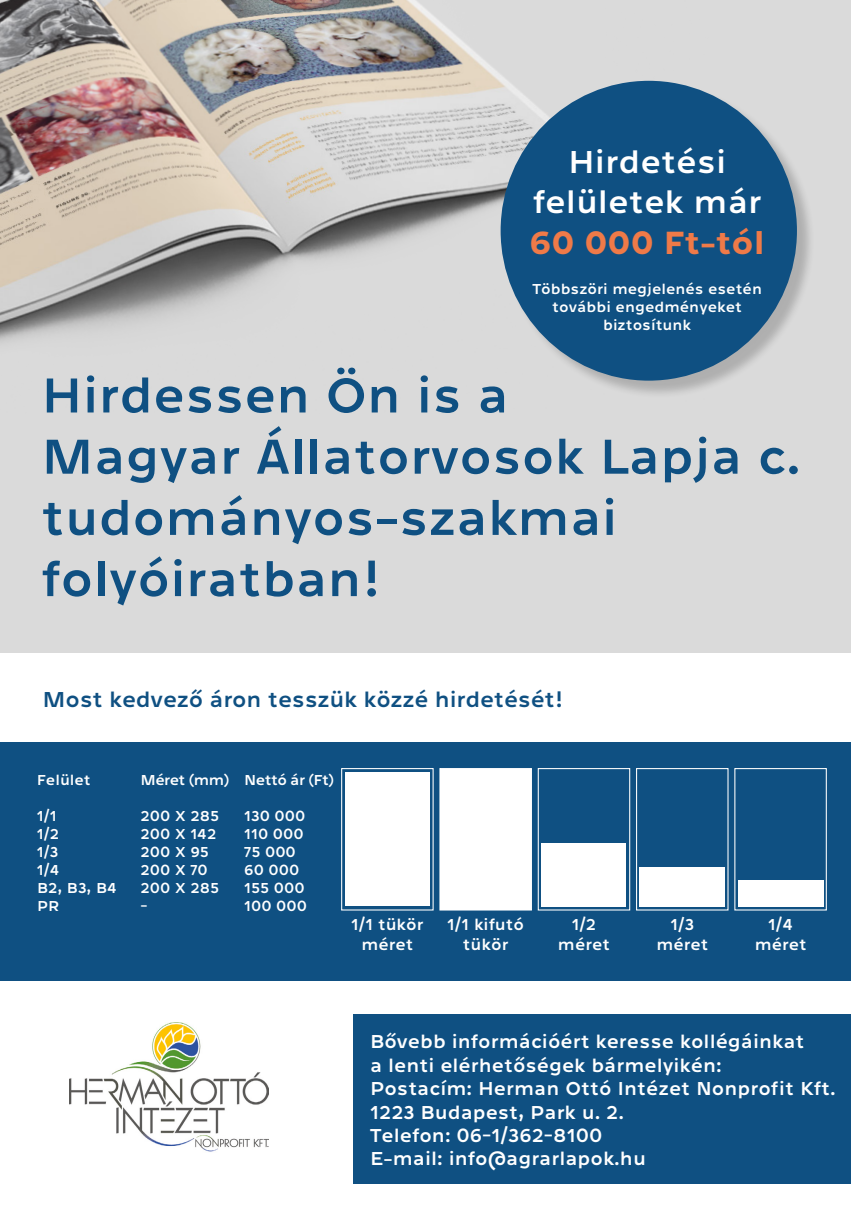
<style>
.page{position:relative;width:851px;height:1212px;background:#fff}
.page>*{position:absolute;margin:0;border:0;box-sizing:border-box;transform-origin:0 0}
.t1{font:51px/61.2px "Westeinde Caption";color:#0f5082}
.t2{font:33px/39.6px "Westeinde Caption";color:#fff;text-align:center}
.t3{font:700 33px "Westeinde Caption";color:#ef7a48}
.t4{font:22.5px "Westeinde Caption";letter-spacing:-.01em;color:#0f5082}
.t5{font:19.5px/23.4px "Westeinde Caption";color:#fff}
.t6{font:16.5px/19.8px "Westeinde Caption";color:#fff;text-align:center}
.t7{font:15px/18px "Westeinde Caption";color:#fff}
.t8{font:15px "Westeinde Caption";letter-spacing:-.04em;color:#fff}
</style>
<div class="page">
<div style="left:0;top:0;width:850px;height:653px;background:#dadada"></div>
<img style="left:0;top:0;width:674px;height:343px">
<div style="left:0;top:743px;width:850px;height:238px;background:#0f5082"></div>
<div style="left:353px;top:1014px;width:497px;height:169px;background:#0f5082"></div>
<img style="left:70px;top:1023px;width:198px;height:129px">
<div style="left:341px;top:768px;width:92px;height:142px;border:1px solid #fff"></div>
<div style="left:345px;top:772px;width:85px;height:134px;background:#fff"></div>
<div style="left:439px;top:768px;width:93px;height:142px;background:#fff;border:1px solid #fff"></div>
<div style="left:537px;top:768px;width:93px;height:142px;border:1px solid #fff"></div>
<div style="left:541px;top:843px;width:85px;height:63px;background:#fff"></div>
<div style="left:636px;top:768px;width:92px;height:142px;border:1px solid #fff"></div>
<div style="left:639px;top:867px;width:86px;height:39px;background:#fff"></div>
<div style="left:737px;top:880px;width:86px;height:26px;background:#fff"></div>
<div style="left:503px;top:83px;width:312px;height:316px;background:#000;opacity:.2"></div>
<div style="left:500px;top:81px;width:296px;height:300px;background:#0f5082;border-radius:50%"></div>
<h2 class="t2" style="left:532px;top:140px;width:230px">Hirdetési felületek már</h2>
<h2 class="t3" style="left:529px;top:216px;width:237px">60 000 Ft-tól</h2>
<p class="t7" style="left:532px;top:279px;width:231px;text-align:center">Többszöri megjelenés esetén további engedményeket biztosítunk</p>
<h1 class="t1" style="left:41px;top:361px;width:761px">Hirdessen Ön is a<br>Magyar Állatorvosok Lapja c. tudományos-szakmai folyóiratban!</h1>
<p class="t4" style="left:43px;top:682px;width:522px">Most kedvező áron tesszük közzé hirdetését!</p>
<p class="t7" style="left:37px;top:770px;width:56px">Felület</p>
<p class="t7" style="left:37px;top:806px;width:82px">1/1<br>1/2<br>1/3<br>1/4<br>B2, B3, B4<br>PR</p>
<p class="t7" style="left:140px;top:770px;width:90px">Méret (mm)</p>
<p class="t7" style="left:140px;top:806px;width:80px">200 X 285<br>200 X 142<br>200 X 95<br>200 X 70<br>200 X 285 -</p>
<p class="t8" style="left:244px;top:768px;width:91px">Nettó ár (Ft)</p>
<p class="t7" style="left:244px;top:806px;width:64px">130 000<br>110 000<br>75 000<br>60 000<br>155 000<br>100 000</p>
<p class="t6" style="left:351px;top:914px;width:74px">1/1 tükör méret</p>
<p class="t6" style="left:447px;top:914px;width:78px">1/1 kifutó tükör</p>
<p class="t6" style="left:558px;top:914px;width:54px">1/2 méret</p>
<p class="t6" style="left:656px;top:914px;width:54px">1/3 méret</p>
<p class="t6" style="left:754px;top:914px;width:54px">1/4 méret</p>
<p class="t5" style="left:370px;top:1029px;width:467px">Bővebb információért keresse kollégáinkat<br>a lenti elérhetőségek bármelyikén:<br>Postacím: Herman Ottó Intézet Nonprofit Kft.<br>1223 Budapest, Park u. 2.<br>Telefon: 06-1/362-8100<br>E-mail: info@agrarlapok.hu</p>
</div>
